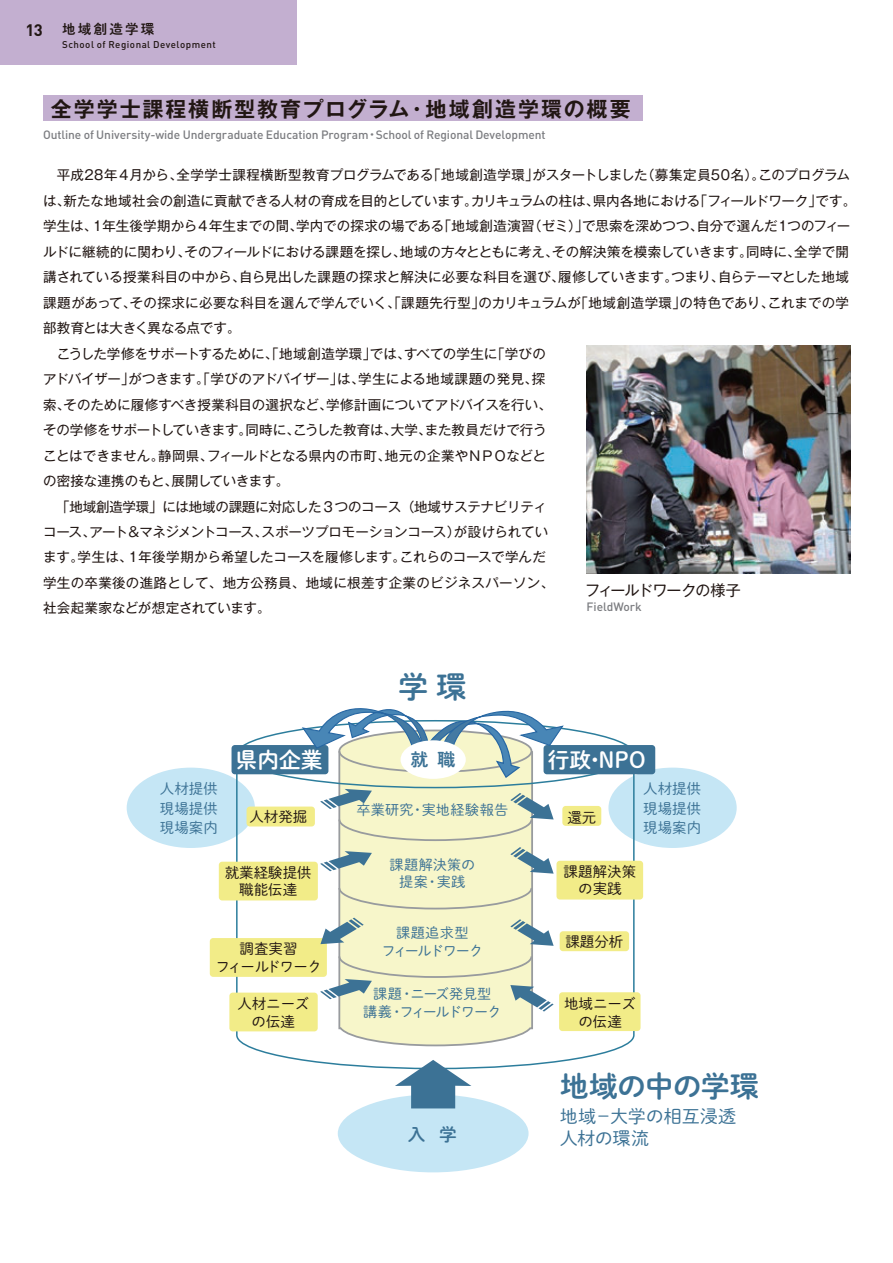
<style>
.page{position:relative;width:893px;height:1263px;background:#fff}
.page>*{position:absolute;margin:0;border:0;box-sizing:border-box;transform-origin:0 0}
.t1{font:30.15px "Shuei M Go Std B 90 msp RKSJ H";color:#3c7295}
.t2{font:28.95px "Shuei M Go Std B 90 msp RKSJ H";letter-spacing:-.03em;color:#3c7295}
.t3{font:21.75px "Shuei M Go Std B 90 msp RKSJ H";color:#fff}
.t4{font:21px "Gothic MB101 Pro De Bold 90 msp RKSJ H";letter-spacing:.095em;color:#211613}
.t5{font:18.15px/21.5px "Shuei M Go Std L 90 msp RKSJ H";letter-spacing:-.01em;color:#3c7295}
.t6{font:17.7px "Shuei M Go Std B 90 msp RKSJ H";color:#3c7295}
.t7{font:15px "Gothic MB101 Pro Regular 90 msp RKSJ H";letter-spacing:-.055em;color:#211613}
.t8{font:14.55px/17.7px "Shuei M Go Std L 90 msp RKSJ H";color:#211613;text-align:center}
.t9{font:14.55px/19.5px "Shuei M Go Std L 90 msp RKSJ H";color:#3c7295;text-align:justify}
.t10{font:14.55px/17.7px "Shuei M Go Std L 90 msp RKSJ H";letter-spacing:-.04em;color:#211613;text-align:center}
.t11{font:14.1px/17.7px "Shuei M Go Std L 90 msp RKSJ H";letter-spacing:-.065em;color:#3c7295;text-align:center}
.t12{font:14.1px/17.7px "Shuei M Go Std L 90 msp RKSJ H";letter-spacing:-.07em;color:#3c7295;text-align:center}
.t13{font:14.1px "Shuei M Go Std L 90 msp RKSJ H";letter-spacing:-.005em;color:#3c7295}
.t14{font:14.1px/17.7px "Shuei M Go Std L 90 msp RKSJ H";letter-spacing:.03em;color:#3c7295;text-align:center}
.t15{font:13.5px/25.5px "Gothic MB101 Pro Regular 90 msp RKSJ H";letter-spacing:-.005em;color:#211613}
.t16{font:13.5px "Shuei M Go Std B 90 msp RKSJ H";letter-spacing:.165em;color:#211613}
.t17{font:500 12px "DIN";letter-spacing:-.005em;color:#7c7d81}
.t18{font:500 9.75px "DIN";letter-spacing:.05em;color:#211613}
.s1{font-family:"DIN";font-weight:700;font-size:16.5px}
.s2{font-family:"Koz Go Pr 6 N Regular 90 msp RKSJ H";font-weight:400}
</style>
<div class="page">
<div style="left:608px;top:768px;width:129px;height:80px;background:#c5e6f5;border-radius:50%"></div>
<div style="left:127px;top:768px;width:128px;height:80px;background:#c5e6f5;border-radius:50%"></div>
<svg style="left:235px;top:774px;width:400px;height:295px"></svg>
<div style="left:338px;top:1095px;width:190px;height:77px;background:#c5e6f5;border-radius:50%"></div>
<div style="left:562px;top:806px;width:39px;height:20px;background:#f2ec88;border-radius:3px"></div>
<div style="left:247px;top:807px;width:68px;height:20px;background:#f2ec88;border-radius:3px"></div>
<div style="left:231px;top:745px;width:97px;height:29px;background:#3c7295;border-radius:3px"></div>
<div style="left:543px;top:745px;width:112px;height:29px;background:#3c7295;border-radius:3px"></div>
<div style="left:560px;top:931px;width:69px;height:20px;background:#f2ec88;border-radius:3px"></div>
<div style="left:559px;top:992px;width:81px;height:39px;background:#f2ec88;border-radius:3px"></div>
<div style="left:556px;top:861px;width:87px;height:39px;background:#f2ec88;border-radius:3px"></div>
<div style="left:219px;top:862px;width:99px;height:38px;background:#f2ec88;border-radius:3px"></div>
<div style="left:210px;top:938px;width:117px;height:39px;background:#f2ec88;border-radius:3px"></div>
<div style="left:229px;top:993px;width:89px;height:38px;background:#f2ec88;border-radius:3px"></div>
<svg style="left:337px;top:886px;width:196px;height:24px;background:#ededc6"></svg>
<svg style="left:320px;top:918px;width:44px;height:26px"></svg>
<svg style="left:510px;top:919px;width:44px;height:27px"></svg>
<svg style="left:320px;top:955px;width:234px;height:57px;background:#e8eacb"></svg>
<svg style="left:320px;top:789px;width:234px;height:85px;background:#e4e8ca"></svg>
<svg style="left:395px;top:1060px;width:76px;height:48px"></svg>
<svg style="left:301px;top:708px;width:264px;height:71px"></svg>
<div style="left:43px;top:96px;width:600px;height:25px;background:#c3afd0"></div>
<div style="left:400px;top:740px;width:66px;height:39px;background:#fff;border-radius:50%"></div>
<img style="left:586px;top:346px;width:264px;height:227px">
<div style="left:1px;top:1px;width:296px;height:64px;background:#c3afd0"></div>
<p class="t16" style="left:26px;top:24px;width:130px"><span class="s1">13</span> 地域創造学環</p>
<p class="t18" style="left:62px;top:41px;width:155px">School of Regional Development</p>
<h3 class="t4" style="left:51px;top:101px;width:581px">全学学士課程横断型教育プログラム・地域創造学環の概要</h3>
<p class="t17" style="left:43px;top:131px;width:504px">Outline of University-wide Undergraduate Education Program<span class="s2">・</span>School of Regional Development</p>
<p class="t15" style="left:43px;top:164px;width:815px">　平成28年４月から、全学学士課程横断型教育プログラムである「地域創造学環」がスタートしました（募集定員50名）。このプログラムは、新たな地域社会の創造に貢献できる人材の育成を目的としています。カリキュラムの柱は、県内各地における「フィールドワーク」です。学生は、１年生後学期から４年生までの間、学内での探求の場である「地域創造演習（ゼミ）」で思索を深めつつ、自分で選んだ１つのフィールドに継続的に関わり、そのフィールドにおける課題を探し、地域の方々とともに考え、その解決策を模索していきます。同時に、全学で開講されている授業科目の中から、自ら見出した課題の探求と解決に必要な科目を選び、履修していきます。つまり、自らテーマとした地域課題があって、その探求に必要な科目を選んで学んでいく、「課題先行型」のカリキュラムが「地域創造学環」の特色であり、これまでの学部教育とは大きく異なる点です。<br>　こうした学修をサポートするために、「地域創造学環」では、すべての学生に「学びの<br>アドバイザー」がつきます。「学びのアドバイザー」は、学生による地域課題の発見、探<br>索、そのために履修すべき授業科目の選択など、学修計画についてアドバイスを行い、<br>その学修をサポートしていきます。同時に、こうした教育は、大学、また教員だけで行う<br>ことはできません。静岡県、フィールドとなる県内の市町、地元の企業やＮＰＯなどと<br>の密接な連携のもと、展開していきます。<br>　「地域創造学環」には地域の課題に対応した３つのコース（地域サステナビリティ<br>コース、アート＆マネジメントコース、スポーツプロモーションコース）が設けられてい<br>ます。学生は、１年後学期から希望したコースを履修します。これらのコースで学んだ<br>学生の卒業後の進路として、地方公務員、地域に根差す企業のビジネスパーソン、<br>社会起業家などが想定されています。</p>
<p class="t7" style="left:585px;top:585px;width:157px">フィールドワークの様子</p>
<p class="t17" style="left:587px;top:602px;width:57px">FieldWork</p>
<h1 class="t1" style="left:398px;top:675px;width:70px">学 環</h1>
<h3 class="t3" style="left:236px;top:752px;width:88px">県内企業</h3>
<h3 class="t3" style="left:548px;top:752px;width:99px">行政・NPO</h3>
<h3 class="t6" style="left:410px;top:753px;width:46px">就 職</h3>
<p class="t9" style="left:160px;top:781px;width:60px">人材提供現場提供現場案内</p>
<p class="t9" style="left:643px;top:781px;width:60px">人材提供現場提供現場案内</p>
<p class="t13" style="left:356px;top:805px;width:153px">卒業研究・実地経験報告</p>
<p class="t8" style="left:249px;top:810px;width:60px">人材発掘</p>
<p class="t8" style="left:567px;top:810px;width:31px">還元</p>
<p class="t8" style="left:225px;top:865px;width:89px">就業経験提供職能伝達</p>
<p class="t10" style="left:215px;top:942px;width:108px">調査実習<br>フィールドワーク</p>
<p class="t8" style="left:237px;top:997px;width:73px">人材ニーズの伝達</p>
<p class="t14" style="left:389px;top:857px;width:87px">課題解決策の提案・実践</p>
<p class="t12" style="left:381px;top:926px;width:104px">課題追求型<br>フィールドワーク</p>
<p class="t11" style="left:363px;top:987px;width:140px">課題・ニーズ発見型<br>講義・フィールドワーク</p>
<h3 class="t6" style="left:408px;top:1128px;width:51px">入 学</h3>
<p class="t8" style="left:564px;top:864px;width:74px">課題解決策の実践</p>
<p class="t8" style="left:565px;top:935px;width:60px">課題分析</p>
<p class="t8" style="left:564px;top:997px;width:73px">地域ニーズの伝達</p>
<h2 class="t2" style="left:560px;top:1075px;width:201px">地域の中の学環</h2>
<h3 class="t5" style="left:560px;top:1108px;width:178px">地域－大学の相互浸透人材の環流</h3>
</div>
